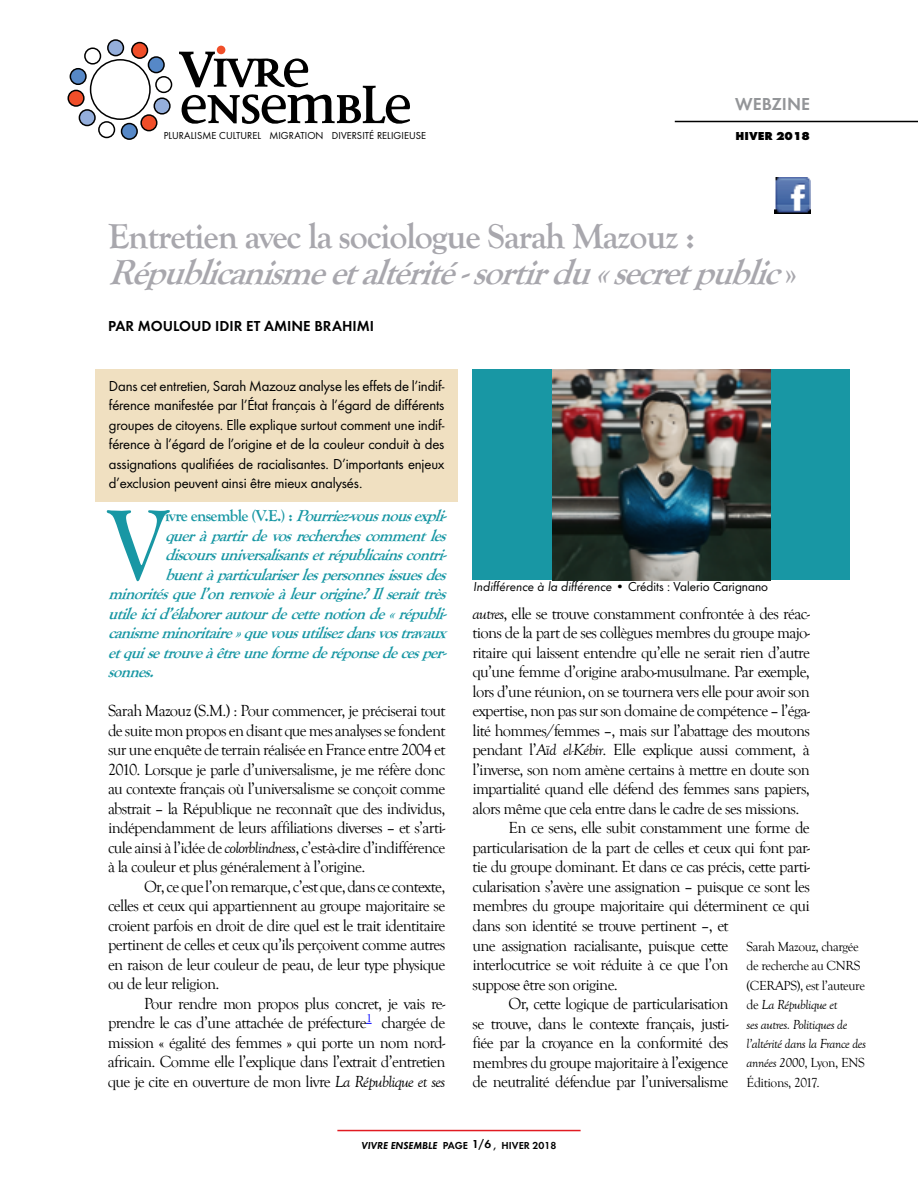
<style>
.page{position:relative;width:918px;height:1188px;background:#fff}
.page>*{position:absolute;margin:0;border:0;box-sizing:border-box;transform-origin:0 0}
.t1{font:700 103.5px "Goudy Old Style T";color:#1897a4;scale:.85 1}
.t2{font:italic 700 36px/36px "Goudy Old Style T";color:#a8a7ad}
.t3{font:18px "Futura Dem";color:#939598}
.t4{font:16.5px/19.5px "Goudy Old Style T";letter-spacing:-.04em;color:#000;text-align:justify}
.t5{font:italic 700 16.5px "Goudy Old Style T";color:#1897a4}
.t6{font:15px/19.5px "Futura Boo";letter-spacing:-.01em;color:#000;text-align:justify}
.t7{font:15px "Futura Dem";color:#000}
.t8{font:13.5px/19.5px "Goudy Old Style T";letter-spacing:-.03em;color:#000}
.t9{font:13.5px "Futura Boo Obl";color:#000}
.t10{font:700 expanded 12px "Futura";color:#000}
.t11{font:10.5px "Futura Boo";letter-spacing:.01em;color:#000}
.t12{font:10.5px "Futura Dem";color:#000}
.s1{font-style:normal}
.s2{font-style:italic}
.s3{font-family:"Futura Boo"}
.s4{font-family:"Futura Dem Obl"}
.s5{font-size:12px}
</style>
<div class="page">
<div style="left:217px;top:46px;width:8px;height:8px;background:#f04e29;border-radius:50%"></div>
<svg style="left:179px;top:52px;width:231px;height:72px"></svg>
<svg style="left:68px;top:39px;width:104px;height:101px"></svg>
<div style="left:95px;top:369px;width:363px;height:133px;background:#f0e0c1"></div>
<hr style="left:675px;top:121px;width:243px;height:1px;background:#000">
<hr style="left:337px;top:1130px;width:244px;height:1px;background:#e11b22">
<div style="left:472px;top:369px;width:378px;height:211px;background:#1897a4"></div>
<img style="left:553px;top:369px;width:217px;height:211px">
<img style="left:774px;top:178px;width:36px;height:36px">
<p class="t11" style="left:164px;top:129px;width:41px">Pluralisme</p>
<p class="t11" style="left:219px;top:129px;width:203px">culturel migration diversité religieuse</p>
<p class="t3" style="left:735px;top:94px;width:76px">WEBZINE</p>
<p class="t10" style="left:735px;top:129px;width:76px">HIVER 2018</p>
<h2 class="t2" style="left:108px;top:219px;width:690px"><span class="s1">Entretien avec la sociologue Sarah Mazouz :<br></span>Républicanismeetaltérité-sortirdu«secretpublic<span class="s1">»</span></h2>
<p class="t7" style="left:108px;top:317px;width:268px">PAR MOULOUD IDIR ET AMINE BRAHIMI</p>
<p class="t6" style="left:109px;top:376px;width:337px">Dans cet entretien, Sarah Mazouz analyse les effets de l’indif&shy;férence manifestée par l’État français à l’égard de différents groupes de citoyens. Elle explique surtout comment une indif&shy;férence à l’égard de l’origine et de la couleur conduit à des assignations qualifiées de racialisantes. D’importants enjeux d’exclusion peuvent ainsi être mieux analysés.</p>
<p class="t5" style="left:165px;top:507px;width:289px"><span class="s1">i v r e e n s e m b l e ( V . E . ) :</span> Pourriez-vousnousexpli-</p>
<p class="t5" style="left:165px;top:526px;width:289px">queràpartirdevosrecherchescommentles</p>
<p class="t5" style="left:165px;top:546px;width:289px">discoursuniversalisantsetrépublicainscontri-</p>
<p class="t5" style="left:165px;top:565px;width:289px">buentàparticulariserlespersonnesissuesdes</p>
<p class="t5" style="left:108px;top:585px;width:346px">minoritésquel’onrenvoieàleurorigine?Ilseraittrès</p>
<p class="t5" style="left:108px;top:604px;width:346px">utileicid’élaborerautourdecettenotionde«républi-</p>
<p class="t5" style="left:108px;top:624px;width:346px">canismeminoritaire»quevousutilisezdansvostravaux</p>
<p class="t5" style="left:108px;top:643px;width:346px">etquisetrouveàêtreuneformederéponsedecesper-</p>
<p class="t5" style="left:108px;top:663px;width:54px">sonnes.</p>
<p class="t4" style="left:108px;top:702px;width:339px">Sarah Mazouz (S.M.) : Pour commencer, je préciserai tout de suite mon propos en disant que mes analyses se fondent sur une enquête de terrain réalisée en France entre 2004 et 2010. Lorsque je parle d’universalisme, je me réfère donc au contexte français où l’universalisme se conçoit comme abstrait – la République ne reconnaît que des individus, indépendamment de leurs affiliations diverses – et s’arti&shy;cule ainsi à l’idée de <span class="s2">colorblindness</span>, c’est-à-dire d’indifférence à la couleur et plus généralement à l’origine.</p>
<p class="t4" style="left:108px;top:877px;width:339px;text-indent:36px">Or, ce que l’on remarque, c’est que, dans ce contexte, celles et ceux qui appartiennent au groupe majoritaire se croient parfois en droit de dire quel est le trait identitaire pertinent de celles et ceux qu’ils perçoivent comme autres en raison de leur couleur de peau, de leur type physique ou de leur religion.</p>
<p class="t4" style="left:108px;top:994px;width:339px;text-indent:36px">Pour rendre mon propos plus concret, je vais re&shy;prendre le cas d’une attachée de préfecture<sup>1</sup> chargée de mission « égalité des femmes » qui porte un nom nord&shy;africain. Comme elle l’explique dans l’extrait d’entretien que je cite en ouverture de mon livre <span class="s2">La République et ses</span></p>
<h1 class="t1" style="left:108px;top:488px;width:73px">V</h1>
<p class="t9" style="left:474px;top:578px;width:296px">Indifférence à la différence <span class="s3">• Crédits : Valerio Carignano</span></p>
<p class="t4" style="left:472px;top:604px;width:339px"><span class="s2">autres</span>, elle se trouve constamment confrontée à des réac-</p>
<p class="t4" style="left:472px;top:624px;width:339px">tions de la part de ses collègues membres du groupe majo-</p>
<p class="t4" style="left:472px;top:643px;width:339px">ritaire qui laissent entendre qu’elle ne serait rien d’autre</p>
<p class="t4" style="left:472px;top:663px;width:339px">qu’une femme d’origine arabo-musulmane. Par exemple,</p>
<p class="t4" style="left:472px;top:682px;width:339px">lors d’une réunion, on se tournera vers elle pour avoir son</p>
<p class="t4" style="left:472px;top:702px;width:339px">expertise, non pas sur son domaine de compétence – l’éga-</p>
<p class="t4" style="left:472px;top:721px;width:339px">lité hommes/femmes –, mais sur l’abattage des moutons</p>
<p class="t4" style="left:472px;top:741px;width:339px">pendant l’<span class="s2">Aïd el-Kébir</span>. Elle explique aussi comment, à</p>
<p class="t4" style="left:472px;top:760px;width:339px">l’inverse, son nom amène certains à mettre en doute son</p>
<p class="t4" style="left:472px;top:780px;width:339px">impartialité quand elle défend des femmes sans papiers,</p>
<p class="t4" style="left:472px;top:799px;width:328px">alors même que cela entre dans le cadre de ses missions.</p>
<p class="t4" style="left:509px;top:819px;width:303px">En ce sens, elle subit constamment une forme de</p>
<p class="t4" style="left:472px;top:838px;width:339px">particularisation de la part de celles et ceux qui font par-</p>
<p class="t4" style="left:472px;top:858px;width:339px">tie du groupe dominant. Et dans ce cas précis, cette parti-</p>
<p class="t4" style="left:472px;top:877px;width:339px">cularisation s’avère une assignation – puisque ce sont les</p>
<p class="t4" style="left:472px;top:897px;width:339px">membres du groupe majoritaire qui déterminent ce qui</p>
<p class="t4" style="left:472px;top:916px;width:257px">dans son identité se trouve pertinent –, et</p>
<p class="t4" style="left:472px;top:936px;width:257px">une assignation racialisante, puisque cette</p>
<p class="t4" style="left:472px;top:955px;width:257px">interlocutrice se voit réduite à ce que l’on</p>
<p class="t4" style="left:472px;top:975px;width:147px">suppose être son origine.</p>
<p class="t4" style="left:509px;top:994px;width:222px">Or, cette logique de particularisation</p>
<p class="t4" style="left:472px;top:1014px;width:258px">se trouve, dans le contexte français, justi-</p>
<p class="t4" style="left:472px;top:1033px;width:258px">fiée par la croyance en la conformité des</p>
<p class="t4" style="left:472px;top:1053px;width:257px">membres du groupe majoritaire à l’exigence</p>
<p class="t4" style="left:472px;top:1072px;width:257px">de neutralité défendue par l’universalisme</p>
<p class="t8" style="left:747px;top:937px;width:121px">Sarah Mazouz, chargée de recherche au CNRS (CERAPS), est l’auteure de <span class="s2">La République et<br>ses autres. Politiques de l’altérité dans la France des années 2000</span>, Lyon, ENS<br>Éditions, 2017.</p>
<p class="t12" style="left:362px;top:1139px;width:196px"><span class="s4">VIVRE ENSEMBLE</span> PAGE <span class="s5">1/6</span> , HIVER 2018</p>
</div>
